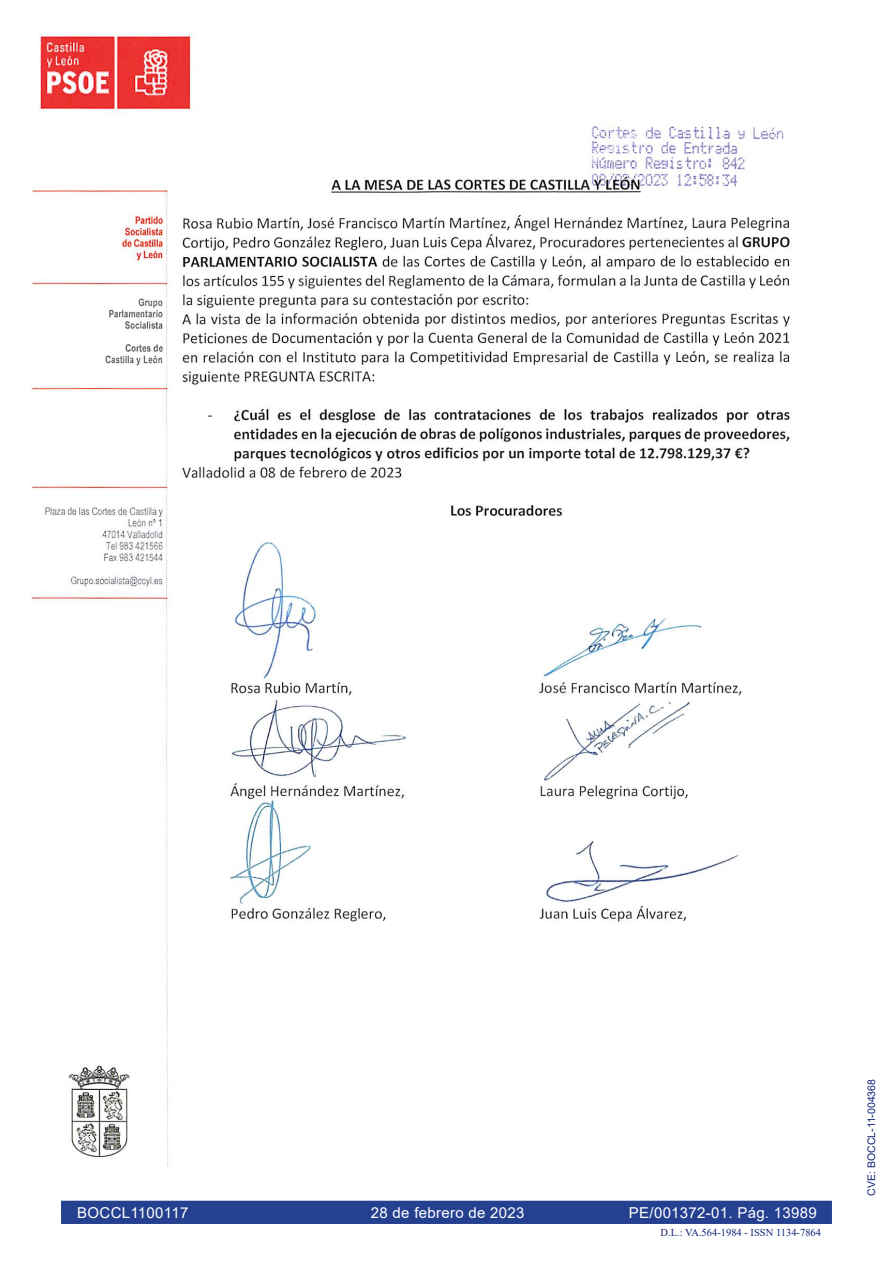
<style>
.page{position:relative;width:893px;height:1263px;background:#fff}
.page>*{position:absolute;margin:0;border:0;box-sizing:border-box;transform-origin:0 0}
.E_CVE{font:15px "Arial";letter-spacing:.02em;color:#fff}
.t1{font:10.5px "Times New Roman";color:#132477}
.t2{font:10.5px "Arial";color:#132477}
</style>
<div class="page">
<div style="left:60px;top:1200px;width:773px;height:25px;background:#25408f"></div>
<div style="left:60px;top:1199px;width:773px;height:26px;border:2px solid #fff"></div>
<img style="left:30px;top:33px;width:803px;height:1167px">
<p class="E_CVE" style="left:77px;top:1202px;width:113px">BOCCL1100117</p>
<p class="E_CVE" style="left:371px;top:1202px;width:155px">28 de febrero de 2023</p>
<p class="E_CVE" style="left:629px;top:1202px;width:189px">PE/001372-01. Pág. 13989</p>
<p class="t1" style="left:661px;top:1225px;width:162px">D.L.: VA.564-1984 - ISSN 1134-7864</p>
<p class="t2" style="left:864px;top:1195px;width:118px;rotate:-90deg">CVE: BOCCL-11-004368</p>
</div>
